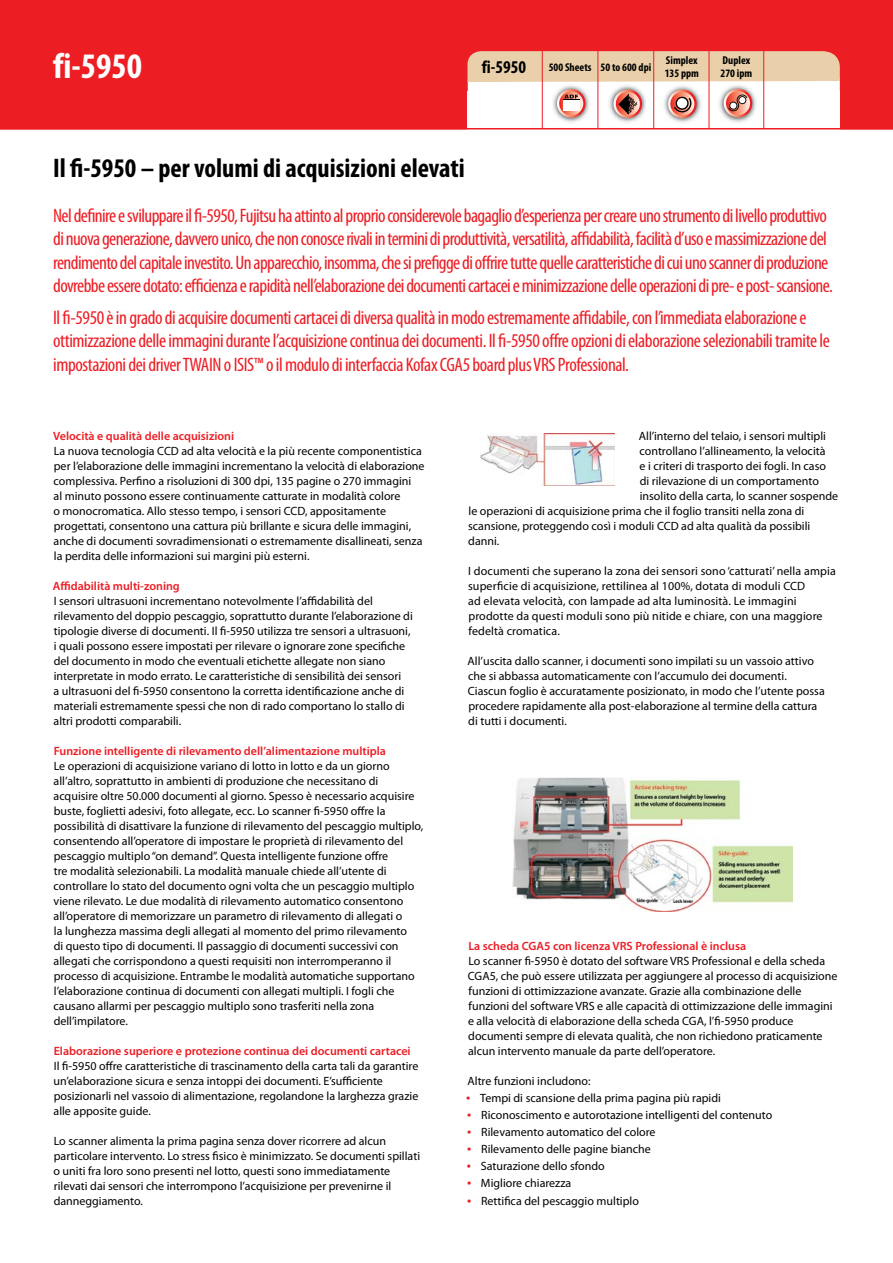
<style>
.page{position:relative;width:893px;height:1263px;background:#fff}
.page>*{position:absolute;margin:0;border:0;box-sizing:border-box;transform-origin:0 0}
.t1{font:700 condensed 36px "Myriad Pro";color:#fff}
.t2{font:700 condensed 27px "Myriad Pro";color:#000}
.t3{font:condensed 19.5px/23.4px "Myriad Pro";letter-spacing:-.03em;color:#ed1d24}
.t4{font:700 condensed 18px "Myriad Pro";color:#000}
.t5{font:12px/15px "Myriad Pro";color:#000}
.t6{font:600 12px "Myriad Pro";color:#ed1d24}
.t7{font:700 condensed 11.4px/12.6px "Myriad Pro";color:#000}
.s1{font-size:15px;color:#ed1d24}
</style>
<div class="page">
<div style="left:0;top:0;width:893px;height:129px;background:#ed1d24"></div>
<div style="left:468px;top:64px;width:372px;height:64px;background:#fff;border-radius:18px"></div>
<svg style="left:467px;top:51px;width:373px;height:31px;background:#e9cca9"></svg>
<img style="left:614px;top:85px;width:28px;height:7px">
<svg style="left:613px;top:89px;width:29px;height:29px"></svg>
<img style="left:669px;top:86px;width:28px;height:6px">
<svg style="left:668px;top:90px;width:29px;height:28px"></svg>
<img style="left:557px;top:85px;width:28px;height:7px">
<svg style="left:557px;top:89px;width:28px;height:29px"></svg>
<img style="left:723px;top:85px;width:29px;height:7px">
<svg style="left:724px;top:89px;width:28px;height:28px"></svg>
<div style="left:726px;top:91px;width:24px;height:24px;background:#f58c6e;border-radius:12px"></div>
<svg style="left:468px;top:92px;width:372px;height:36px"></svg>
<hr style="left:542px;top:41px;width:1px;height:87px;background:#ed1d24">
<hr style="left:598px;top:41px;width:1px;height:87px;background:#ed1d24">
<hr style="left:653px;top:41px;width:1px;height:87px;background:#ed1d24">
<hr style="left:709px;top:41px;width:1px;height:87px;background:#ed1d24">
<hr style="left:763px;top:41px;width:1px;height:87px;background:#ed1d24">
<img style="left:481px;top:434px;width:133px;height:52px">
<hr style="left:0;top:129px;width:893px;height:1px;background:#ed1d24">
<img style="left:513px;top:778px;width:280px;height:134px">
<h1 class="t1" style="left:53px;top:46px;width:90px">fi-5950</h1>
<h3 class="t4" style="left:482px;top:57px;width:46px">fi-5950</h3>
<p class="t7" style="left:549px;top:61px;width:104px">500 Sheets 50 to 600 dpi</p>
<p class="t7" style="left:665px;top:54px;width:36px">Simplex<br>135 ppm</p>
<p class="t7" style="left:721px;top:54px;width:33px">Duplex<br>270 ipm</p>
<h2 class="t2" style="left:53px;top:153px;width:413px">Il fi-5950 – per volumi di acquisizioni elevati</h2>
<p class="t3" style="left:53px;top:204px;width:781px">Nel definire e sviluppare il fi-5950, Fujitsu ha attinto al proprio considerevole bagaglio d’esperienza per creare uno strumento di livello produttivo di nuova generazione, davvero unico, che non conosce rivali in termini di produttività, versatilità, affidabilità, facilità d’uso e massimizzazione del rendimento del capitale investito. Un apparecchio, insomma, che si prefigge di offrire tutte quelle caratteristiche di cui uno scanner di produzione dovrebbe essere dotato: efficienza e rapidità nell’elaborazione dei documenti cartacei e minimizzazione delle operazioni di pre- e post- scansione.</p>
<p class="t3" style="left:53px;top:306px;width:778px">Il fi-5950 è in grado di acquisire documenti cartacei di diversa qualità in modo estremamente affidabile, con l’immediata elaborazione e ottimizzazione delle immagini durante l’acquisizione continua dei documenti. Il fi-5950 offre opzioni di elaborazione selezionabili tramite le impostazioni dei driver TWAIN o ISIS™ o il modulo di interfaccia Kofax CGA5 board plus VRS Professional.</p>
<p class="t6" style="left:53px;top:428px;width:183px">Velocità e qualità delle acquisizioni</p>
<p class="t5" style="left:54px;top:443px;width:373px">La nuova tecnologia CCD ad alta velocità e la più recente componentistica per l’elaborazione delle immagini incrementano la velocità di elaborazione complessiva. Perfino a risoluzioni di 300 dpi, 135 pagine o 270 immagini<br>al minuto possono essere continuamente catturate in modalità colore<br>o monocromatica. Allo stesso tempo, i sensori CCD, appositamente progettati, consentono una cattura più brillante e sicura delle immagini, anche di documenti sovradimensionati o estremamente disallineati, senza la perdita delle informazioni sui margini più esterni.</p>
<p class="t6" style="left:53px;top:578px;width:128px">Affidabilità multi-zoning</p>
<p class="t5" style="left:54px;top:593px;width:361px">I sensori ultrasuoni incrementano notevolmente l’affidabilità del rilevamento del doppio pescaggio, soprattutto durante l’elaborazione di tipologie diverse di documenti. Il fi-5950 utilizza tre sensori a ultrasuoni, i quali possono essere impostati per rilevare o ignorare zone specifiche del documento in modo che eventuali etichette allegate non siano interpretate in modo errato. Le caratteristiche di sensibilità dei sensori<br>a ultrasuoni del fi-5950 consentono la corretta identificazione anche di materiali estremamente spessi che non di rado comportano lo stallo di altri prodotti comparabili.</p>
<p class="t6" style="left:54px;top:743px;width:334px">Funzione intelligente di rilevamento dell’alimentazione multipla</p>
<p class="t5" style="left:54px;top:758px;width:371px">Le operazioni di acquisizione variano di lotto in lotto e da un giorno all’altro, soprattutto in ambienti di produzione che necessitano di acquisire oltre 50.000 documenti al giorno. Spesso è necessario acquisire buste, foglietti adesivi, foto allegate, ecc. Lo scanner fi-5950 offre la possibilità di disattivare la funzione di rilevamento del pescaggio multiplo, consentendo all’operatore di impostare le proprietà di rilevamento del pescaggio multiplo “on demand”. Questa intelligente funzione offre<br>tre modalità selezionabili. La modalità manuale chiede all’utente di controllare lo stato del documento ogni volta che un pescaggio multiplo viene rilevato. Le due modalità di rilevamento automatico consentono all’operatore di memorizzare un parametro di rilevamento di allegati o<br>la lunghezza massima degli allegati al momento del primo rilevamento<br>di questo tipo di documenti. Il passaggio di documenti successivi con allegati che corrispondono a questi requisiti non interromperanno il processo di acquisizione. Entrambe le modalità automatiche supportano l’elaborazione continua di documenti con allegati multipli. I fogli che causano allarmi per pescaggio multiplo sono trasferiti nella zona dell’impilatore.</p>
<p class="t6" style="left:54px;top:1043px;width:358px">Elaborazione superiore e protezione continua dei documenti cartacei</p>
<p class="t5" style="left:54px;top:1058px;width:366px">Il fi-5950 offre caratteristiche di trascinamento della carta tali da garantire un’elaborazione sicura e senza intoppi dei documenti. E’sufficiente posizionarli nel vassoio di alimentazione, regolandone la larghezza grazie alle apposite guide.</p>
<p class="t5" style="left:54px;top:1133px;width:368px">Lo scanner alimenta la prima pagina senza dover ricorrere ad alcun particolare intervento. Lo stress fisico è minimizzato. Se documenti spillati o uniti fra loro sono presenti nel lotto, questi sono immediatamente rilevati dai sensori che interrompono l’acquisizione per prevenirne il danneggiamento.</p>
<p class="t5" style="left:639px;top:428px;width:189px">All’interno del telaio, i sensori multipli</p>
<p class="t5" style="left:639px;top:443px;width:188px">controllano l’allineamento, la velocità</p>
<p class="t5" style="left:639px;top:458px;width:188px">e i criteri di trasporto dei fogli. In caso</p>
<p class="t5" style="left:640px;top:473px;width:181px">di rilevazione di un comportamento</p>
<p class="t5" style="left:640px;top:488px;width:200px">insolito della carta, lo scanner sospende</p>
<p class="t5" style="left:468px;top:503px;width:337px">le operazioni di acquisizione prima che il foglio transiti nella zona di</p>
<p class="t5" style="left:468px;top:518px;width:344px">scansione, proteggendo così i moduli CCD ad alta qualità da possibili</p>
<p class="t5" style="left:468px;top:533px;width:33px">danni.</p>
<p class="t5" style="left:468px;top:563px;width:369px">I documenti che superano la zona dei sensori sono ‘catturati’ nella ampia superficie di acquisizione, rettilinea al 100%, dotata di moduli CCD<br>ad elevata velocità, con lampade ad alta luminosità. Le immagini prodotte da questi moduli sono più nitide e chiare, con una maggiore fedeltà cromatica.</p>
<p class="t5" style="left:467px;top:653px;width:359px">All’uscita dallo scanner, i documenti sono impilati su un vassoio attivo che si abbassa automaticamente con l’accumulo dei documenti.<br>Ciascun foglio è accuratamente posizionato, in modo che l’utente possa procedere rapidamente alla post-elaborazione al termine della cattura di tutti i documenti.</p>
<p class="t6" style="left:468px;top:938px;width:279px">La scheda CGA5 con licenza VRS Professional è inclusa</p>
<p class="t5" style="left:468px;top:953px;width:371px">Lo scanner fi-5950 è dotato del software VRS Professional e della scheda CGA5, che può essere utilizzata per aggiungere al processo di acquisizione funzioni di ottimizzazione avanzate. Grazie alla combinazione delle funzioni del software VRS e alle capacità di ottimizzazione delle immagini e alla velocità di elaborazione della scheda CGA, l’fi-5950 produce documenti sempre di elevata qualità, che non richiedono praticamente alcun intervento manuale da parte dell’operatore.</p>
<p class="t5" style="left:467px;top:1073px;width:125px">Altre funzioni includono:</p>
<p class="t5" style="left:466px;top:1090px;width:256px"><span class="s1">•</span> Tempi di scansione della prima pagina più rapidi</p>
<p class="t5" style="left:467px;top:1107px;width:307px"><span class="s1">•</span> Riconoscimento e autorotazione intelligenti del contenuto</p>
<p class="t5" style="left:467px;top:1124px;width:190px"><span class="s1">•</span> Rilevamento automatico del colore</p>
<p class="t5" style="left:467px;top:1141px;width:185px"><span class="s1">•</span> Rilevamento delle pagine bianche</p>
<p class="t5" style="left:467px;top:1158px;width:139px"><span class="s1">•</span> Saturazione dello sfondo</p>
<p class="t5" style="left:467px;top:1176px;width:106px"><span class="s1">•</span> Migliore chiarezza</p>
<p class="t5" style="left:467px;top:1193px;width:173px"><span class="s1">•</span> Rettifica del pescaggio multiplo</p>
</div>
